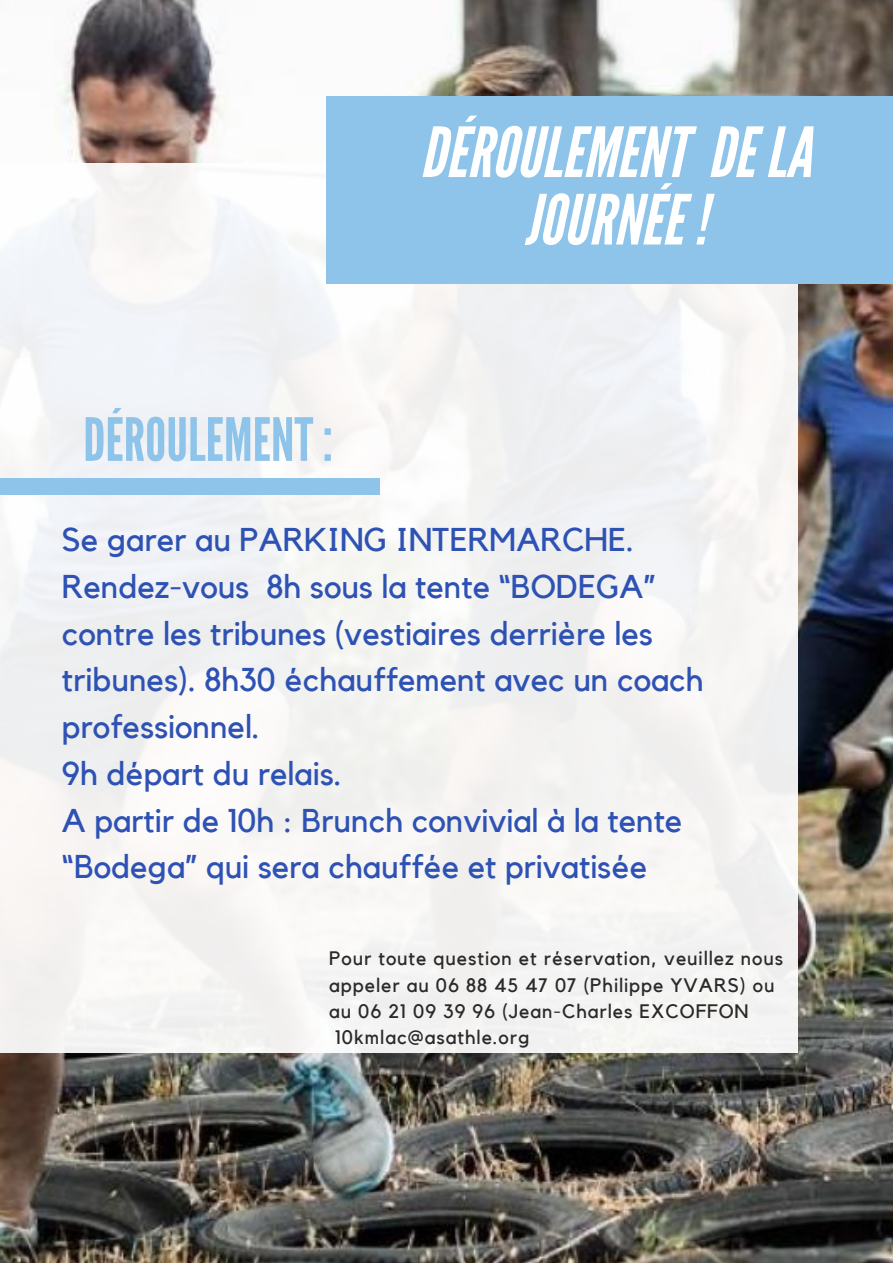
<style>
.page{position:relative;width:893px;height:1264px;background:#fff}
.page>*{position:absolute;margin:0;border:0;box-sizing:border-box;transform-origin:0 0}
.t1{font:italic 69px/67.5px "League Gothic";color:#fff;text-align:center}
.t2{font:59.55px "League Gothic";color:#8ec4ea}
.t3{font:32.85px/46.7px "Kollektif";color:#2e52b4}
.t4{font:19.5px/26.4px "Kollektif";letter-spacing:.05em;color:#2a2828}
</style>
<div class="page">
<img style="left:0;top:0;width:892px;height:1262px">
<div style="left:0;top:163px;width:797px;height:889px;background:#f3f3f3"></div>
<div style="left:326px;top:96px;width:566px;height:187px;background:#8ec4ea"></div>
<div style="left:0;top:478px;width:380px;height:17px;background:#8ec4ea"></div>
<p class="t2" style="left:83px;top:405px;width:251px">DÉROULEMENT:</p>
<p class="t1" style="left:420px;top:120px;width:393px">DÉROULEMENT DE LA<br>JOURNÉE !</p>
<p class="t3" style="left:62px;top:518px;width:643px">Se garer au PARKING INTERMARCHE.<br>Rendez-vous 8h sous la tente “BODEGA” contre les tribunes (vestiaires derrière les tribunes). 8h30 échauffement avec un coach professionnel.</p>
<p class="t3" style="left:62px;top:751px;width:281px">9h départ du relais.</p>
<p class="t3" style="left:62px;top:798px;width:622px">A partir de 10h : Brunch convivial à la tente “Bodega” qui sera chauffée et privatisée</p>
<p class="t4" style="left:329px;top:946px;width:455px">Pour toute question et réservation, veuillez nous appeler au 06 88 45 47 07 (Philippe YVARS) ou au 06 21 09 39 96 (Jean-Charles EXCOFFON</p>
<p class="t4" style="left:335px;top:1024px;width:196px">10kmlac@asathle.org</p>
</div>
